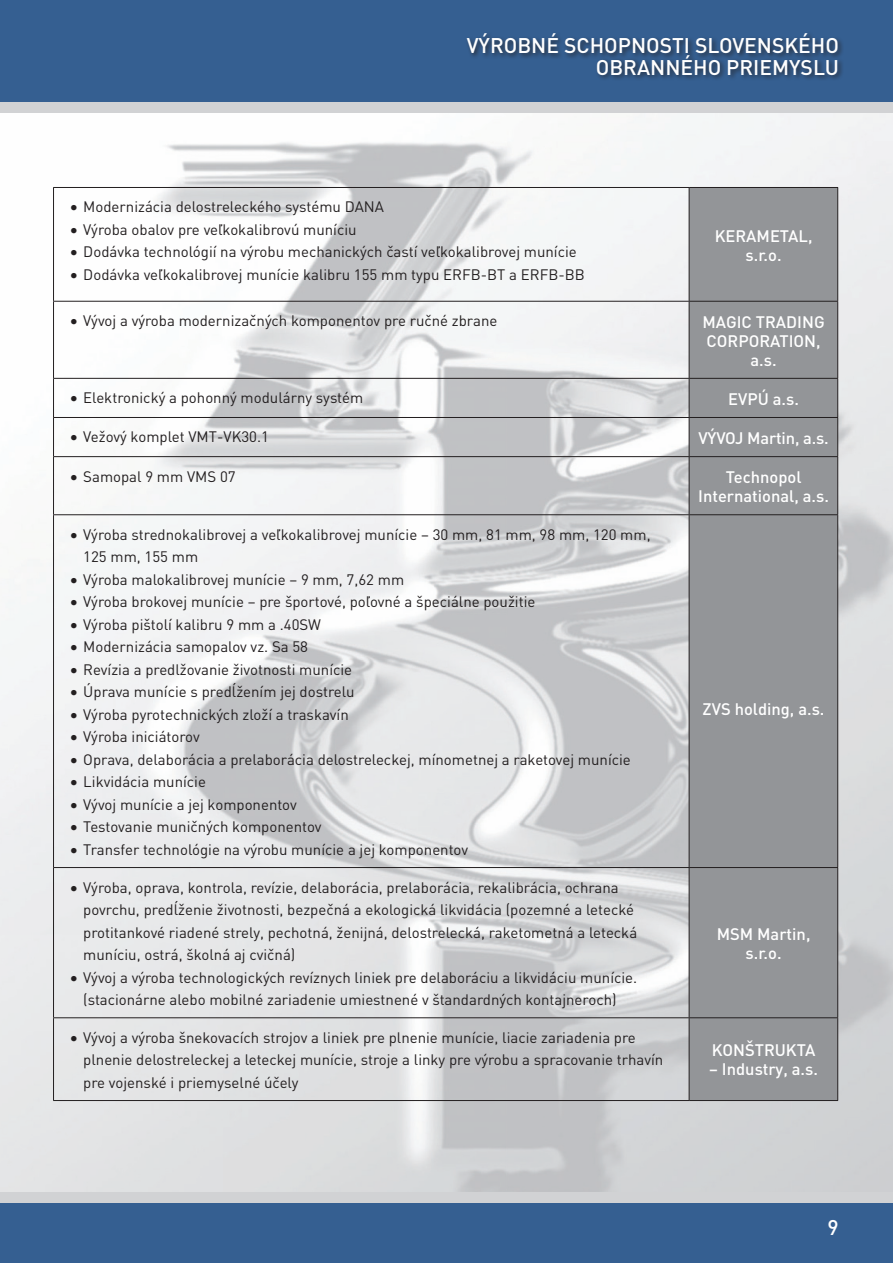
<style>
.page{position:relative;width:893px;height:1263px;background:#fff}
.page>*{position:absolute;margin:0;border:0;box-sizing:border-box;transform-origin:0 0}
.t1{font:500 21px/21px "DINCE";color:#fff;text-align:right}
.t2{font:500 16.5px/18.9px "DINCE";color:#fff;text-align:center}
.t3{font:15px/22.5px "DINCE";color:#231f20}
</style>
<div class="page">
<img style="left:0;top:113px;width:893px;height:1080px">
<div style="left:0;top:0;width:893px;height:103px;background:#355f91"></div>
<div style="left:0;top:102px;width:893px;height:11px;background:#d1d2d4"></div>
<div style="left:0;top:1203px;width:893px;height:60px;background:#355f91"></div>
<div style="left:465px;top:31px;width:379px;height:50px;background:#231f20;opacity:.75"></div>
<div style="left:0;top:1193px;width:893px;height:10px;background:#d1d2d4"></div>
<div style="left:690px;top:188px;width:147px;height:912px;background:#939598"></div>
<hr style="left:53px;top:187px;width:636px;height:1px;background:#231f20">
<hr style="left:53px;top:188px;width:1px;height:113px;background:#231f20">
<hr style="left:689px;top:187px;width:149px;height:1px;background:#231f20">
<hr style="left:689px;top:188px;width:1px;height:113px;background:#231f20">
<hr style="left:837px;top:188px;width:1px;height:113px;background:#231f20">
<hr style="left:53px;top:301px;width:636px;height:1px;background:#231f20">
<hr style="left:53px;top:302px;width:1px;height:76px;background:#231f20">
<hr style="left:689px;top:301px;width:149px;height:1px;background:#231f20">
<hr style="left:689px;top:302px;width:1px;height:76px;background:#231f20">
<hr style="left:837px;top:302px;width:1px;height:76px;background:#231f20">
<hr style="left:53px;top:378px;width:636px;height:1px;background:#231f20">
<hr style="left:53px;top:379px;width:1px;height:38px;background:#231f20">
<hr style="left:689px;top:378px;width:149px;height:1px;background:#231f20">
<hr style="left:689px;top:379px;width:1px;height:38px;background:#231f20">
<hr style="left:837px;top:379px;width:1px;height:38px;background:#231f20">
<hr style="left:53px;top:417px;width:636px;height:1px;background:#231f20">
<hr style="left:53px;top:418px;width:1px;height:38px;background:#231f20">
<hr style="left:689px;top:417px;width:149px;height:1px;background:#231f20">
<hr style="left:689px;top:418px;width:1px;height:38px;background:#231f20">
<hr style="left:837px;top:418px;width:1px;height:38px;background:#231f20">
<hr style="left:53px;top:456px;width:636px;height:1px;background:#231f20">
<hr style="left:53px;top:457px;width:1px;height:57px;background:#231f20">
<hr style="left:689px;top:456px;width:149px;height:1px;background:#231f20">
<hr style="left:689px;top:457px;width:1px;height:57px;background:#231f20">
<hr style="left:837px;top:457px;width:1px;height:57px;background:#231f20">
<hr style="left:53px;top:514px;width:636px;height:1px;background:#231f20">
<hr style="left:53px;top:515px;width:1px;height:352px;background:#231f20">
<hr style="left:689px;top:514px;width:149px;height:1px;background:#231f20">
<hr style="left:689px;top:515px;width:1px;height:352px;background:#231f20">
<hr style="left:837px;top:515px;width:1px;height:352px;background:#231f20">
<hr style="left:53px;top:867px;width:636px;height:1px;background:#231f20">
<hr style="left:53px;top:868px;width:1px;height:149px;background:#231f20">
<hr style="left:689px;top:867px;width:149px;height:1px;background:#231f20">
<hr style="left:689px;top:868px;width:1px;height:149px;background:#231f20">
<hr style="left:837px;top:868px;width:1px;height:149px;background:#231f20">
<hr style="left:53px;top:1017px;width:636px;height:1px;background:#231f20">
<hr style="left:53px;top:1018px;width:1px;height:82px;background:#231f20">
<hr style="left:689px;top:1017px;width:149px;height:1px;background:#231f20">
<hr style="left:689px;top:1018px;width:1px;height:82px;background:#231f20">
<hr style="left:837px;top:1018px;width:1px;height:82px;background:#231f20">
<hr style="left:53px;top:1100px;width:636px;height:1px;background:#231f20">
<hr style="left:689px;top:1100px;width:149px;height:1px;background:#231f20">
<h1 class="t1" style="left:467px;top:35px;width:374px">Výrobné schopnosti slovenského obranného priemyslu</h1>
<p class="t3" style="left:71px;top:195px;width:315px">• M odernizácia delostreleckého systému DANA</p>
<p class="t3" style="left:71px;top:218px;width:288px">• Výroba obalov pre veľkokalibrovú muníciu</p>
<p class="t3" style="left:71px;top:240px;width:508px">• Dodávka technológií na výrobu mechanických častí veľkokalibrovej munície</p>
<p class="t3" style="left:71px;top:263px;width:383px">• Dodávka veľkokalibrovej munície kalibru 155 mm typu ERFB</p>
<p class="t3" style="left:481px;top:263px;width:46px">-BT a ERFB</p>
<p class="t3" style="left:558px;top:263px;width:17px">-BB</p>
<p class="t2" style="left:715px;top:226px;width:12px">KERAMETAL</p>
<p class="t2" style="left:808px;top:226px;width:6px">,</p>
<p class="t2" style="left:745px;top:245px;width:38px">s.r.o.</p>
<p class="t3" style="left:71px;top:309px;width:428px">• Vývoj a výroba modernizačných komponentov pre ručné zbrane</p>
<p class="t2" style="left:702px;top:312px;width:64px">MAGICTRADIN</p>
<p class="t2" style="left:814px;top:312px;width:12px">G</p>
<p class="t2" style="left:706px;top:331px;width:11px">CORPORATION</p>
<p class="t2" style="left:816px;top:331px;width:6px">,</p>
<p class="t2" style="left:750px;top:350px;width:28px">a.s.</p>
<p class="t3" style="left:71px;top:386px;width:294px">• Elektronický a pohonný modulárny systém</p>
<p class="t2" style="left:728px;top:389px;width:72px">EVPÚ a.s.</p>
<p class="t3" style="left:71px;top:425px;width:200px">• Vežový komplet VMT-VK30.1</p>
<p class="t2" style="left:698px;top:428px;width:11px">VÝVO</p>
<p class="t2" style="left:735px;top:428px;width:95px">J Martin, a.s.</p>
<p class="t3" style="left:71px;top:465px;width:167px">• Samopal 9 mm VMS 07</p>
<p class="t2" style="left:698px;top:467px;width:132px">Technopol<br>I nternational, a.s.</p>
<p class="t3" style="left:83px;top:523px;width:569px;text-indent:-13px">• Výroba strednokalibrovej a veľkokalibrovej munície – 30 mm, 81 mm, 98 mm, 120 mm,<br>125 mm, 155 mm</p>
<p class="t3" style="left:71px;top:568px;width:335px">• Výroba malokalibrovej munície – 9 mm, 7,62 mm</p>
<p class="t3" style="left:71px;top:590px;width:466px">• Výroba brokovej munície – pre športové, poľovné a špeciálne použitie</p>
<p class="t3" style="left:71px;top:613px;width:252px">• Výroba pištolí kalibru 9 mm a .40SW</p>
<p class="t3" style="left:71px;top:635px;width:239px">• M odernizácia samopalov vz. Sa 58</p>
<p class="t3" style="left:71px;top:658px;width:283px">• Revízia a predlžovanie životnosti munície</p>
<p class="t3" style="left:71px;top:680px;width:286px">• Úprava munície s predĺžením jej dostrelu</p>
<p class="t3" style="left:71px;top:703px;width:280px">• Výroba pyrotechnických zloží a traskavín</p>
<p class="t3" style="left:71px;top:725px;width:131px">• Výroba iniciátorov</p>
<p class="t3" style="left:71px;top:748px;width:562px">• Oprava, delaborácia a prelaborácia delostreleckej, mínometnej a raketovej munície</p>
<p class="t3" style="left:71px;top:770px;width:137px">• Likvidácia munície</p>
<p class="t3" style="left:71px;top:793px;width:228px">• Vývoj munície a jej komponentov</p>
<p class="t3" style="left:71px;top:815px;width:252px">• Testovanie muničných komponentov</p>
<p class="t3" style="left:71px;top:838px;width:399px">• Transfer technológie na výrobu munície a jej komponentov</p>
<p class="t2" style="left:703px;top:699px;width:123px">ZVS holding, a.s.</p>
<p class="t3" style="left:83px;top:875px;width:555px;text-indent:-13px">• Výroba, oprava, kontrola, revízie, delaborácia, prelaborácia, rekalibrácia, ochrana povrchu, predĺženie životnosti, bezpečná a ekologická likvidácia (pozemné a letecké protitankové riadené strely, pechotná, ženijná, delostrelecká, raketometná a letecká muníciu, ostrá, školná aj cvičná)</p>
<p class="t3" style="left:71px;top:965px;width:568px;text-align:center">• Vývoj a výroba technologických revíznych liniek pre delaboráciu a likvidáciu munície. (stacionárne alebo mobilné zariadenie umiestnené v štandardných kontajneroch)</p>
<p class="t3" style="left:83px;top:1026px;width:582px;text-indent:-13px">• Vývoj a výroba šnekovacích strojov a liniek pre plnenie munície, liacie zariadenia pre plnenie delostreleckej a leteckej munície, stroje a linky pre výrobu a spracovanie trhavín pre vojenské i priemyselné účely</p>
<p class="t2" style="left:717px;top:924px;width:13px">MSM</p>
<p class="t2" style="left:745px;top:924px;width:66px;text-align:left;text-indent:12px">Martin, s.r.o.</p>
<p class="t2" style="left:712px;top:1040px;width:12px">KON</p>
<p class="t2" style="left:745px;top:1040px;width:21px">ŠTRUKTA</p>
<p class="t2" style="left:709px;top:1059px;width:110px">– I ndustry, a.s.</p>
<h1 class="t1" style="left:828px;top:1216px;width:13px">9</h1>
</div>
